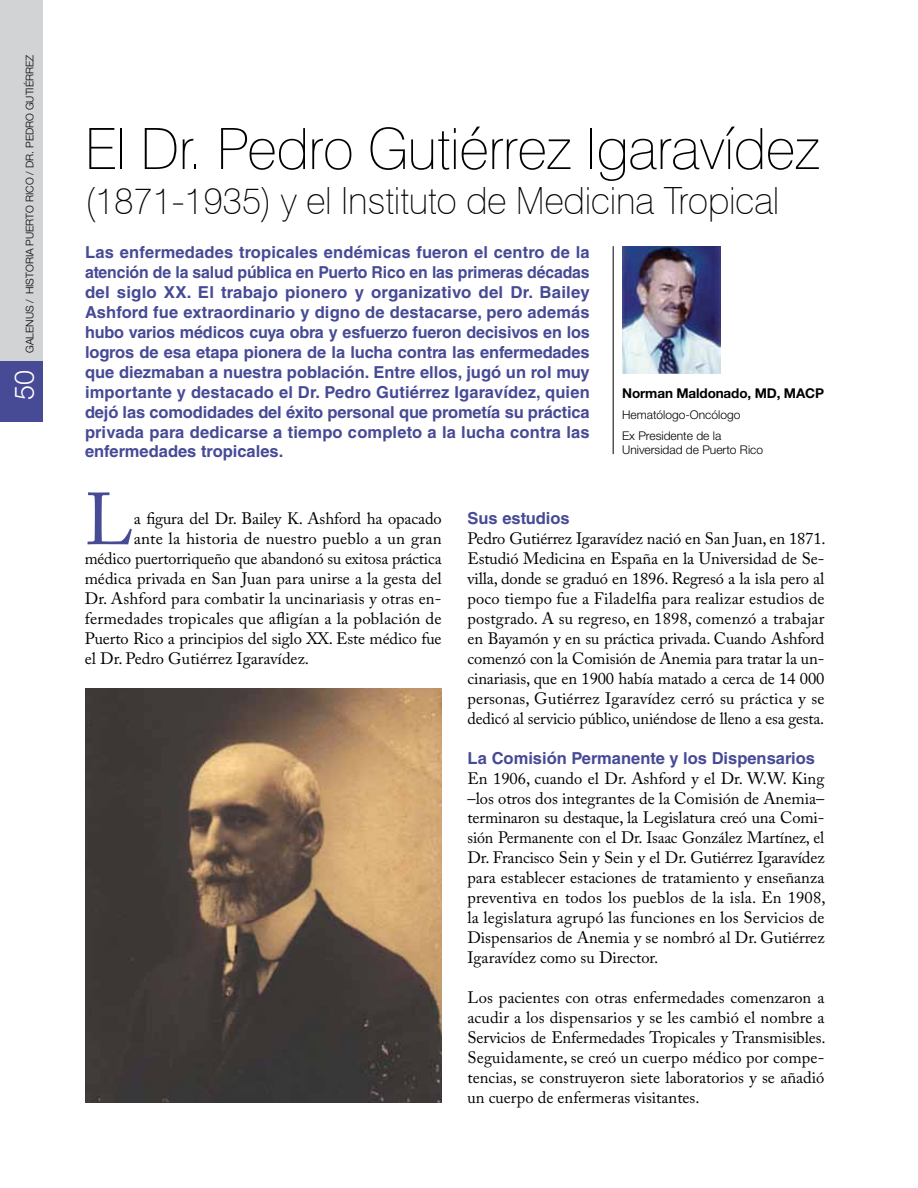
<style>
.page{position:relative;width:918px;height:1188px;background:#fff}
.page>*{position:absolute;margin:0;border:0;box-sizing:border-box;transform-origin:0 0}
.t1{font:72.9px "Adobe Caslon Pro";color:#474a95}
.t2{font:100 57px "Swiss 721 BT";letter-spacing:-.01em;color:#000}
.t3{font:100 37.5px "Swiss 721 BT";letter-spacing:-.01em;color:#000}
.t4{font:300 27px "Helvetica Neue";color:#fff}
.t5{font:16.5px/20px "Adobe Caslon Pro";color:#000;text-align:justify}
.t6{font:700 16.5px/20px "Helvetica LT Std";color:#474a95;text-align:justify}
.t7{font:700 13.5px "Helvetica Neue";letter-spacing:-.01em;color:#000}
.t8{font:300 12px/21px "Helvetica Neue";color:#000}
.t9{font:300 10.5px "Helvetica Neue";color:#000}
</style>
<div class="page">
<img style="left:622px;top:246px;width:98px;height:128px">
<hr style="left:613px;top:246px;width:1px;height:208px;background:#000">
<img style="left:85px;top:688px;width:357px;height:415px">
<div style="left:0;top:0;width:43px;height:412px;background:#d1d3d4"></div>
<div style="left:0;top:361px;width:43px;height:61px;background:#474a95"></div>
<p class="t9" style="left:23px;top:353px;width:300px;rotate:-90deg">GALENUS / Historia puerto rico / Dr . Pedro Gutiérrez</p>
<h3 class="t4" style="left:8px;top:400px;width:32px;rotate:-90deg">50</h3>
<h2 class="t2" style="left:85px;top:114px;width:737px">El Dr. Pedro Gutiérrez Igaravídez</h2>
<h3 class="t3" style="left:85px;top:178px;width:696px">(1871-1935) y el Instituto de Medicina Tropical</h3>
<p class="t6" style="left:85px;top:242px;width:506px">Las enfermedades tropicales endémicas fueron el centro de la atención de la salud pública en Puerto Rico en las primeras décadas del siglo XX. El trabajo pionero y organizativo del Dr. Bailey Ashford fue extraordinario y digno de destacarse, pero además hubo varios médicos cuya obra y esfuerzo fueron decisivos en los logros de esa etapa pionera de la lucha contra las enfermedades que diezmaban a nuestra población. Entre ellos, jugó un rol muy importante y destacado el Dr. Pedro Gutiérrez Igaravídez, quien dejó las comodidades del éxito personal que prometía su práctica privada para dedicarse a tiempo completo a la lucha contra las enfermedades tropicales.</p>
<p class="t7" style="left:622px;top:385px;width:203px">Norman Maldonado, MD, MACP</p>
<p class="t8" style="left:622px;top:404px;width:120px">Hematólogo-Oncólogo<br>Ex Presidente de la</p>
<p class="t8" style="left:622px;top:439px;width:142px">Universidad de Puerto Rico</p>
<h1 class="t1" style="left:85px;top:476px;width:50px">L</h1>
<p class="t5" style="left:134px;top:509px;width:309px">a figura del Dr. Bailey K. Ashford ha opacado</p>
<p class="t5" style="left:134px;top:529px;width:309px">ante la historia de nuestro pueblo a un gran</p>
<p class="t5" style="left:85px;top:548px;width:358px">médico puertorriqueño que abandonó su exitosa práctica</p>
<p class="t5" style="left:85px;top:568px;width:358px">médica privada en San Juan para unirse a la gesta del</p>
<p class="t5" style="left:85px;top:588px;width:358px">Dr. Ashford para combatir la uncinariasis y otras en-</p>
<p class="t5" style="left:85px;top:608px;width:358px">fermedades tropicales que afligían a la población de</p>
<p class="t5" style="left:85px;top:628px;width:358px">Puerto Rico a principios del siglo XX. Este médico fue</p>
<p class="t5" style="left:85px;top:648px;width:226px">el Dr. Pedro Gutiérrez Igaravídez.</p>
<p class="t6" style="left:468px;top:508px;width:104px">Sus estudios</p>
<p class="t5" style="left:468px;top:529px;width:360px">Pedro Gutiérrez Igaravídez nació en San Juan, en 1871.<br>Estudió Medicina en España en la Universidad de Se&shy;villa, donde se graduó en 1896. Regresó a la isla pero al poco tiempo fue a Filadelfia para realizar estudios de postgrado. A su regreso, en 1898, comenzó a trabajar en Bayamón y en su práctica privada. Cuando Ashford comenzó con la Comisión de Anemia para tratar la un&shy;cinariasis, que en 1900 había matado a cerca de 14 000 personas, Gutiérrez Igaravídez cerró su práctica y se dedicó al servicio público, uniéndose de lleno a esa gesta.</p>
<p class="t6" style="left:468px;top:748px;width:349px">La Comisión Permanente y los Dispensarios</p>
<p class="t5" style="left:468px;top:768px;width:360px">En 1906, cuando el Dr. Ashford y el Dr. W.W. King –los otros dos integrantes de la Comisión de Anemia– terminaron su destaque, la Legislatura creó una Comi&shy;sión Permanente con el Dr. Isaac González Martínez, el Dr. Francisco Sein y Sein y el Dr. Gutiérrez Igaravídez para establecer estaciones de tratamiento y enseñanza preventiva en todos los pueblos de la isla. En 1908, la legislatura agrupó las funciones en los Servicios de Dispensarios de Anemia y se nombró al Dr. Gutiérrez Igaravídez como su Director.</p>
<p class="t5" style="left:468px;top:987px;width:360px">Los pacientes con otras enfermedades comenzaron a acudir a los dispensarios y se les cambió el nombre a Servicios de Enfermedades Tropicales y Transmisibles.<br>Seguidamente, se creó un cuerpo médico por compe&shy;tencias, se construyeron siete laboratorios y se añadió un cuerpo de enfermeras visitantes.</p>
</div>
